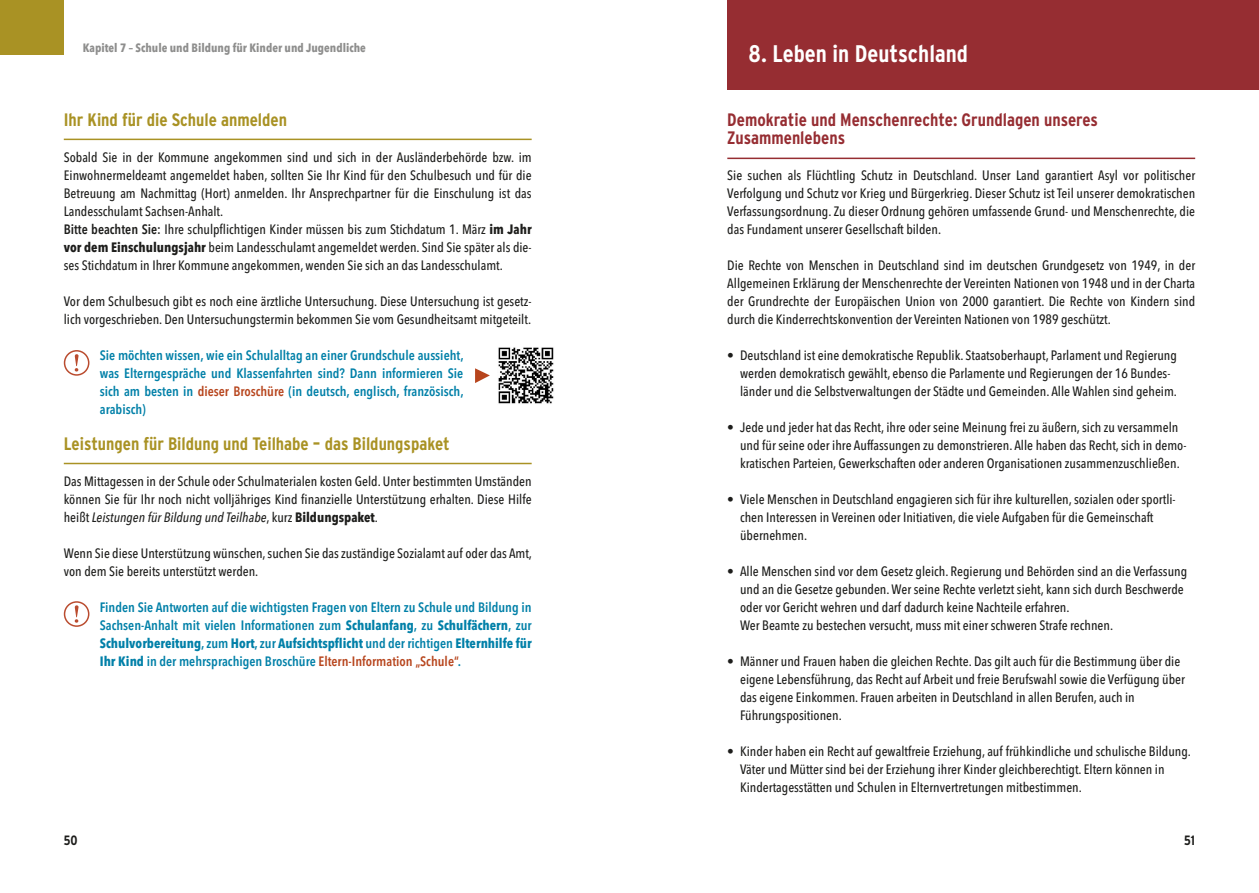
<style>
.page{position:relative;width:1259px;height:893px;background:#fff}
.page>*{position:absolute;margin:0;border:0;box-sizing:border-box;transform-origin:0 0}
.t1{font:700 condensed 24px "Interstate";color:#fff}
.t2{font:700 condensed 18px "Interstate";color:#a99224}
.t3{font:700 condensed 18px/18px "Interstate";color:#962d32}
.t4{font:500 13.5px/18px "Avenir Next Condensed";color:#1d1d1b}
.t5{font:600 13.5px/18px "Avenir Next Condensed";color:#0080a8;text-align:justify}
.t6{font:700 condensed 13.5px "Interstate";color:#1d1d1b}
.t7{font:700 12px "Avenir Next Condensed";color:#8e8e8d}
.s1{font-weight:600}
.s2{font-weight:700}
.s3{color:#b7451d}
.s4{font-style:italic}
</style>
<div class="page">
<hr style="left:64px;top:139px;width:467px;height:1px;background:#a99224">
<hr style="left:64px;top:463px;width:467px;height:1px;background:#a99224">
<hr style="left:727px;top:158px;width:468px;height:1px;background:#962d32">
<svg style="left:64px;top:350px;width:25px;height:26px"></svg>
<svg style="left:64px;top:601px;width:25px;height:26px"></svg>
<div style="left:727px;top:0;width:532px;height:90px;background:#962d32"></div>
<div style="left:0;top:0;width:64px;height:54px;background:#a99224"></div>
<img style="left:498px;top:347px;width:56px;height:57px">
<svg style="left:475px;top:368px;width:15px;height:15px"></svg>
<p class="t7" style="left:83px;top:40px;width:284px">Kapitel 7 – Schule und Bildung für Kinder und Jugendliche</p>
<h2 class="t2" style="left:64px;top:109px;width:225px">Ihr Kind für die Schule anmelden</h2>
<p class="t4" style="left:64px;top:148px;width:469px">Sobald Sie in der Kommune angekommen sind und sich in der Ausländerbehörde bzw. im Einwohnermeldeamt angemeldet haben, sollten Sie Ihr Kind für den Schulbesuch und für die Betreuung am Nachmittag (Hort) anmelden. Ihr Ansprechpartner für die Einschulung ist das Landesschulamt Sachsen-Anhalt.<br><span class="s1">Bitte beachten Sie:</span> Ihre schulpflichtigen Kinder müssen bis zum Stichdatum 1. März <span class="s2">im Jahr vor dem Einschulungsjahr</span> beim Landesschulamt angemeldet werden. Sind Sie später als die&shy;ses Stichdatum in Ihrer Kommune angekommen, wenden Sie sich an das Landesschulamt.</p>
<p class="t4" style="left:64px;top:292px;width:469px">Vor dem Schulbesuch gibt es noch eine ärztliche Untersuchung. Diese Untersuchung ist gesetz&shy;lich vorgeschrieben. Den Untersuchungstermin bekommen Sie vom Gesundheitsamt mitgeteilt.</p>
<p class="t5" style="left:100px;top:346px;width:365px">Sie möchten wissen, wie ein Schulalltag an einer Grundschule aussieht, was Elterngespräche und Klassenfahrten sind? Dann informieren Sie sich am besten in <span class="s3">dieser Broschüre</span> (in deutsch, englisch, französisch, arabisch)</p>
<h2 class="t2" style="left:64px;top:433px;width:387px">Leistungen für Bildung und Teilhabe – das Bildungspaket</h2>
<p class="t4" style="left:64px;top:472px;width:469px;text-align:justify">Das Mittagessen in der Schule oder Schulmaterialen kosten Geld. Unter bestimmten Umständen können Sie für Ihr noch nicht volljähriges Kind finanzielle Unterstützung erhalten. Diese Hilfe heißt <span class="s4">Leistungen für Bildung und Teilhabe</span>, kurz <span class="s2">Bildungspaket</span>.</p>
<p class="t4" style="left:64px;top:544px;width:470px">Wenn Sie diese Unterstützung wünschen,suchen Sie das zuständige Sozialamt auf oder das Amt, von dem Sie bereits unterstützt werden.</p>
<p class="t5" style="left:100px;top:598px;width:433px">Finden Sie Antworten auf die wichtigsten Fragen von Eltern zu Schule und Bildung in Sachsen-Anhalt mit vielen Informationen zum <span class="s2">Schulanfang</span>, zu <span class="s2">Schulfächern</span>, zur <span class="s2">Schulvorbereitung</span>,zum <span class="s2">Hort</span>,zur <span class="s2">Aufsichtspflicht</span> und der richtigen <span class="s2">Elternhilfe für Ihr Kind</span> in der mehrsprachigen Broschüre <span class="s3">Eltern-Information „Schule“</span>.</p>
<h1 class="t1" style="left:748px;top:39px;width:221px">8. Leben in Deutschland</h1>
<h2 class="t3" style="left:727px;top:111px;width:372px">Demokratie und Menschenrechte: Grundlagen unseres<br>Zusammenlebens</h2>
<p class="t4" style="left:727px;top:166px;width:469px;text-align:justify">Sie suchen als Flüchtling Schutz in Deutschland. Unser Land garantiert Asyl vor politischer Verfolgung und Schutz vor Krieg und Bürgerkrieg. Dieser Schutz ist Teil unserer demokratischen Verfassungsordnung. Zu dieser Ordnung gehören umfassende Grund- und Menschenrechte, die das Fundament unserer Gesellschaft bilden.</p>
<p class="t4" style="left:727px;top:256px;width:469px;text-align:justify">Die Rechte von Menschen in Deutschland sind im deutschen Grundgesetz von 1949, in der Allgemeinen Erklärung der Menschenrechte der Vereinten Nationen von 1948 und in der Charta der Grundrechte der Europäischen Union von 2000 garantiert. Die Rechte von Kindern sind durch die Kinderrechtskonvention der Vereinten Nationen von 1989 geschützt.</p>
<p class="t4" style="left:740px;top:346px;width:438px;text-indent:-13px">• Deutschland ist eine demokratische Republik. Staatsoberhaupt, Parlament und Regierung werden demokratisch gewählt, ebenso die Parlamente und Regierungen der 16 Bundes&shy;länder und die Selbstverwaltungen der Städte und Gemeinden. Alle Wahlen sind geheim.</p>
<p class="t4" style="left:740px;top:418px;width:448px;text-indent:-13px">• Jede und jeder hat das Recht, ihre oder seine Meinung frei zu äußern, sich zu versammeln und für seine oder ihre Auffassungen zu demonstrieren. Alle haben das Recht, sich in demo&shy;kratischen Parteien, Gewerkschaften oder anderen Organisationen zusammenzuschließen.</p>
<p class="t4" style="left:740px;top:490px;width:437px;text-indent:-13px">• Viele Menschen in Deutschland engagieren sich für ihre kulturellen, sozialen oder sportli&shy;chen Interessen in Vereinen oder Initiativen, die viele Aufgaben für die Gemeinschaft übernehmen.</p>
<p class="t4" style="left:740px;top:562px;width:448px;text-indent:-13px">• Alle Menschen sind vor dem Gesetz gleich. Regierung und Behörden sind an die Verfassung und an die Gesetze gebunden.Wer seine Rechte verletzt sieht, kann sich durch Beschwerde oder vor Gericht wehren und darf dadurch keine Nachteile erfahren.<br>Wer Beamte zu bestechen versucht, muss mit einer schweren Strafe rechnen.</p>
<p class="t4" style="left:740px;top:652px;width:446px;text-indent:-13px">• Männer und Frauen haben die gleichen Rechte. Das gilt auch für die Bestimmung über die eigene Lebensführung, das Recht auf Arbeit und freie Berufswahl sowie die Verfügung über das eigene Einkommen. Frauen arbeiten in Deutschland in allen Berufen, auch in Führungspositionen.</p>
<p class="t4" style="left:740px;top:742px;width:452px;text-indent:-13px">• Kinder haben ein Recht auf gewaltfreie Erziehung, auf frühkindliche und schulische Bildung.<br>Väter und Mütter sind bei der Erziehung ihrer Kinder gleichberechtigt. Eltern können in<br>Kindertagesstätten und Schulen in Elternvertretungen mitbestimmen.</p>
<p class="t6" style="left:64px;top:833px;width:15px">50</p>
<p class="t6" style="left:1184px;top:833px;width:12px">51</p>
</div>
